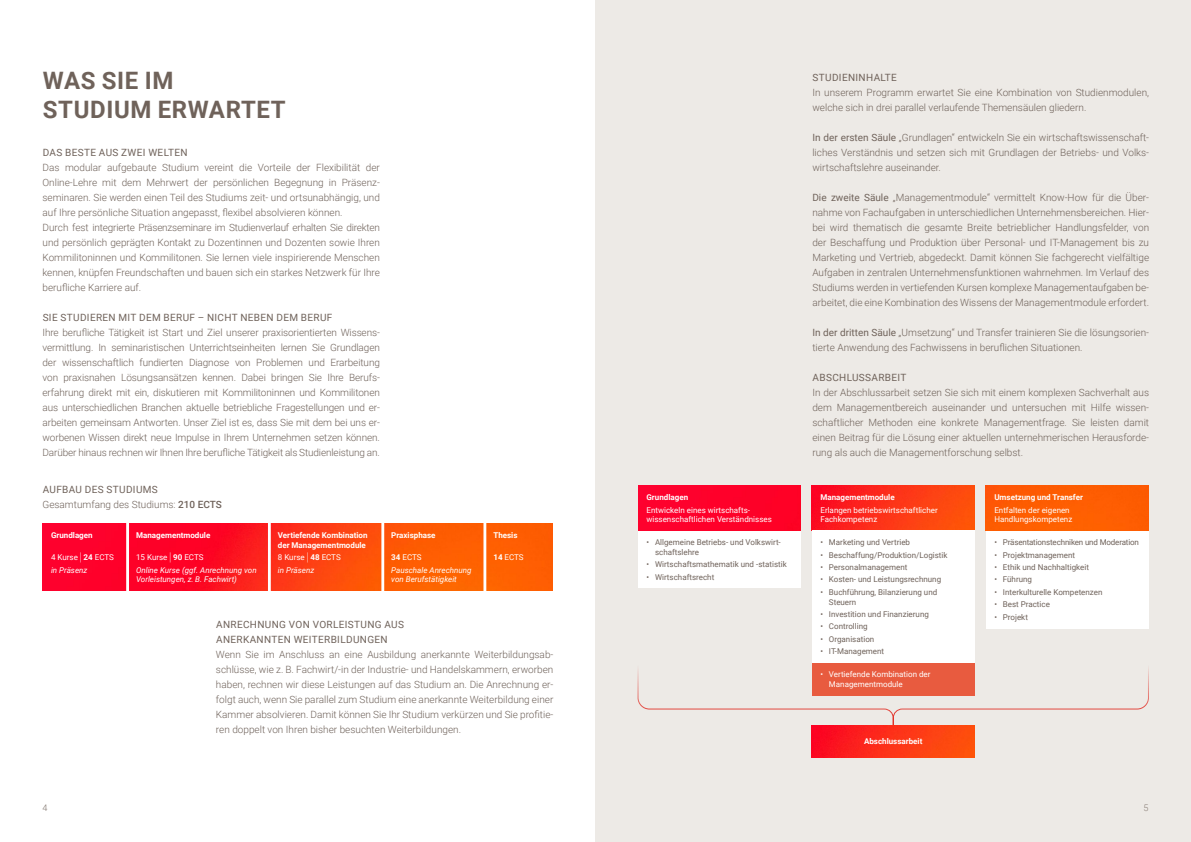
<style>
.page{position:relative;width:1191px;height:842px;background:#fff}
.page>*{position:absolute;margin:0;border:0;box-sizing:border-box;transform-origin:0 0}
.t1{font:700 24px/28.8px "Roboto";letter-spacing:.025em;color:#6f625a}
.t2{font:300 10px/15px "Roboto";color:#6f625a;text-align:justify}
.t3{font:10px/15px "Roboto";letter-spacing:.035em;color:#6f625a}
.t4{font:300 9px "Roboto";color:#7b6f66}
.t5{font:300 9px "Roboto";color:#877c74}
.t6{font:8px/9.6px "Roboto";color:#6f625a}
.t7{font:8px/9.6px "Roboto";color:#fff}
.t8{font:700 8px/9.6px "Roboto";color:#fff}
.t9{font:italic 8px/12.4px "Roboto";color:#fff}
.t10{font:8px "Roboto";letter-spacing:-.02em;color:#6f625a}
.s1{font-weight:400}
.s2{font-weight:500}
.s3{font-weight:300;font-size:12px}
.s4{font-weight:700}
.s5{font-style:italic}
.s6{font-style:normal}
.s7{font-weight:300;font-style:normal;font-size:12px}
.s8{font-weight:700;font-style:normal}
</style>
<div class="page">
<div style="left:595px;top:0;width:596px;height:842px;background:#edeae6"></div>
<svg style="left:637px;top:652px;width:512px;height:79px"></svg>
<img style="left:812px;top:486px;width:162px;height:45px">
<img style="left:812px;top:725px;width:162px;height:32px">
<div style="left:986px;top:486px;width:162px;height:45px;background:#fe5d02"></div>
<div style="left:638px;top:531px;width:162px;height:57px;background:#fff"></div>
<div style="left:812px;top:531px;width:162px;height:132px;background:#fff"></div>
<div style="left:812px;top:663px;width:162px;height:32px;background:#e85b3f"></div>
<div style="left:986px;top:531px;width:162px;height:97px;background:#fff"></div>
<img style="left:43px;top:524px;width:510px;height:67px">
<div style="left:638px;top:486px;width:162px;height:45px;background:#fe012a"></div>
<hr style="left:126px;top:522px;width:3px;height:71px;background:#fff">
<hr style="left:268px;top:522px;width:3px;height:71px;background:#fff">
<hr style="left:381px;top:522px;width:3px;height:71px;background:#fff">
<hr style="left:483px;top:522px;width:3px;height:71px;background:#fff">
<h1 class="t1" style="left:43px;top:65px;width:244px">WAS SIE IM<br>STUDIUM ERWARTET</h1>
<p class="t3" style="left:43px;top:144px;width:146px">DAS BESTE AUS ZWEI WELTEN</p>
<p class="t2" style="left:43px;top:159px;width:339px;text-align:left">Das modular aufgebaute Studium vereint die Vorteile der Flexibilität der Online-Lehre mit dem Mehrwert der persönlichen Begegnung in Präsenz&shy;seminaren. Sie werden einen Teil des Studiums zeit- und ortsunabhängig, und auf Ihre persönliche Situation angepasst, flexibel absolvieren können.<br>Durch fest integrierte Präsenzseminare im Studienverlauf erhalten Sie direkten und persönlich geprägten Kontakt zu Dozentinnen und Dozenten sowie Ihren Kommilitoninnen und Kommilitonen. Sie lernen viele inspirierende Menschen kennen, knüpfen Freundschaften und bauen sich ein starkes Netzwerk für Ihre berufliche Karriere auf.</p>
<p class="t3" style="left:43px;top:309px;width:291px">SIE STUDIEREN MIT DEM BERUF – NICHT NEBEN DEM BERUF</p>
<p class="t2" style="left:43px;top:324px;width:339px">Ihre berufliche Tätigkeit ist Start und Ziel unserer praxisorientierten Wissens&shy;vermittlung. In seminaristischen Unterrichtseinheiten lernen Sie Grundlagen der wissenschaftlich fundierten Diagnose von Problemen und Erarbeitung von praxisnahen Lösungsansätzen kennen. Dabei bringen Sie Ihre Berufs&shy;erfahrung direkt mit ein, diskutieren mit Kommilitoninnen und Kommilitonen aus unterschiedlichen Branchen aktuelle betriebliche Fragestellungen und er&shy;arbeiten gemeinsam Antworten. Unser Ziel ist es, dass Sie mit dem bei uns er&shy;worbenen Wissen direkt neue Impulse in Ihrem Unternehmen setzen können.<br>Darüber hinaus rechnen wir Ihnen Ihre berufliche Tätigkeit als Studienleistung an.</p>
<p class="t2" style="left:43px;top:482px;width:181px"><span class="s1">AUFBAU DES STUDIUMS<br></span>Gesamtumfang des Studiums: <span class="s2">210 ECTS</span></p>
<p class="t8" style="left:51px;top:530px;width:43px">Grundlagen</p>
<p class="t7" style="left:51px;top:551px;width:64px;line-height:12.4px">4 Kurse <span class="s3">|</span> <span class="s4">24</span> ECTS <span class="s5">in Präsenz</span></p>
<p class="t8" style="left:136px;top:530px;width:76px">Managementmodule</p>
<p class="t9" style="left:136px;top:551px;width:122px"><span class="s6">15 Kurse</span> <span class="s7">|</span> <span class="s8">90</span> <span class="s6">ECTS<br></span>Online Kurse (ggf. Anrechnung von</p>
<p class="t9" style="left:136px;top:573px;width:102px">-Vorleistungen, z. B. Fachwirt)</p>
<p class="t8" style="left:278px;top:530px;width:91px">Vertiefende Kombination der Managementmodule</p>
<p class="t7" style="left:278px;top:551px;width:64px;line-height:12.4px">8 Kurse <span class="s3">|</span> <span class="s4">48</span> ECTS <span class="s5">in Präsenz</span></p>
<p class="t8" style="left:391px;top:530px;width:46px">Praxisphase</p>
<p class="t9" style="left:391px;top:551px;width:82px"><span class="s8">34</span> <span class="s6">ECTS<br></span>Pauschale Anrechnung</p>
<p class="t9" style="left:391px;top:573px;width:67px">von Berufstätigkeit</p>
<p class="t8" style="left:493px;top:530px;width:26px">Thesis</p>
<p class="t7" style="left:493px;top:552px;width:32px"><span class="s4">14</span> ECTS</p>
<p class="t3" style="left:216px;top:617px;width:189px">ANRECHNUNG VON VORLEISTUNG AUS<br>ANERKANNTEN WEITERBILDUNGEN</p>
<p class="t2" style="left:216px;top:647px;width:339px">Wenn Sie im Anschluss an eine Ausbildung anerkannte Weiterbildungsab&shy;schlüsse, wie z. B. Fachwirt/-in der Industrie- und Handelskammern, erworben haben, rechnen wir diese Leistungen auf das Studium an. Die Anrechnung er&shy;folgt auch, wenn Sie parallel zum Studium eine anerkannte Weiterbildung einer Kammer absolvieren. Damit können Sie Ihr Studium verkürzen und Sie profitie&shy;ren doppelt von Ihren bisher besuchten Weiterbildungen.</p>
<p class="t8" style="left:646px;top:492px;width:43px">Grundlagen</p>
<p class="t7" style="left:646px;top:505px;width:127px">Entwickeln eines wirtschafts&shy;wissenschaftlichen Verständnisses</p>
<p class="t6" style="left:655px;top:537px;width:127px;text-indent:-9px">• Allgemeine Betriebs- und Volkswirt&shy;schaftslehre</p>
<p class="t6" style="left:646px;top:559px;width:142px">• Wirtschaftsmathematik und -statistik</p>
<p class="t6" style="left:646px;top:572px;width:69px">• Wirtschaftsrecht</p>
<p class="t3" style="left:812px;top:69px;width:86px">STUDIENINHALTE</p>
<p class="t2" style="left:812px;top:84px;width:338px">In unserem Programm erwartet Sie eine Kombination von Studienmodulen, welche sich in drei parallel verlaufende Themensäulen gliedern.</p>
<p class="t2" style="left:812px;top:129px;width:338px"><span class="s1">In der ersten Säule</span> „Grundlagen“ entwickeln Sie ein wirtschaftswissenschaft&shy;liches Verständnis und setzen sich mit Grundlagen der Betriebs- und Volks&shy;wirtschaftslehre auseinander.</p>
<p class="t2" style="left:812px;top:189px;width:338px"><span class="s1">Die zweite Säule</span> „Managementmodule“ vermittelt Know-How für die Über&shy;nahme von Fachaufgaben in unterschiedlichen Unternehmensbereichen. Hier&shy;bei wird thematisch die gesamte Breite betrieblicher Handlungsfelder, von der Beschaffung und Produktion über Personal- und IT-Management bis zu Marketing und Vertrieb, abgedeckt. Damit können Sie fachgerecht vielfältige Aufgaben in zentralen Unternehmensfunktionen wahrnehmen. Im Verlauf des Studiums werden in vertiefenden Kursen komplexe Managementaufgaben be&shy;arbeitet, die eine Kombination des Wissens der Managementmodule erfordert.</p>
<p class="t2" style="left:812px;top:324px;width:338px"><span class="s1">In der dritten Säule</span> „Umsetzung“ und Transfer trainieren Sie die lösungsorien&shy;tierte Anwendung des Fachwissens in beruflichen Situationen.</p>
<p class="t3" style="left:812px;top:369px;width:95px">ABSCHLUSSARBEIT</p>
<p class="t2" style="left:812px;top:384px;width:338px">In der Abschlussarbeit setzen Sie sich mit einem komplexen Sachverhalt aus dem Managementbereich auseinander und untersuchen mit Hilfe wissen&shy;schaftlicher Methoden eine konkrete Managementfrage. Sie leisten damit einen Beitrag für die Lösung einer aktuellen unternehmerischen Herausforde&shy;rung als auch die Managementforschung selbst.</p>
<p class="t8" style="left:820px;top:492px;width:76px">Managementmodule</p>
<p class="t7" style="left:820px;top:505px;width:119px">Erlangen betriebswirtschaftlicher<br>Fachkompetenz</p>
<p class="t6" style="left:820px;top:537px;width:91px">• Marketing und Vertrieb</p>
<p class="t6" style="left:820px;top:550px;width:129px">• Beschaffung/Produktion/Logistik</p>
<p class="t6" style="left:820px;top:562px;width:88px">• Personalmanagement</p>
<p class="t6" style="left:820px;top:574px;width:122px">• Kosten- und Leistungsrechnung</p>
<p class="t6" style="left:829px;top:587px;width:110px;text-indent:-9px">• Buchführung, Bilanzierung und<br>Steuern</p>
<p class="t6" style="left:820px;top:609px;width:110px">• Investition und Finanzierung</p>
<p class="t6" style="left:820px;top:621px;width:49px">• Controlling</p>
<p class="t6" style="left:820px;top:634px;width:55px">• Organisation</p>
<p class="t6" style="left:820px;top:646px;width:65px">• IT-Management</p>
<p class="t7" style="left:829px;top:669px;width:103px;text-indent:-9px">• Vertiefende Kombination der<br>Managementmodule</p>
<p class="t8" style="left:864px;top:736px;width:60px">Abschlussarbeit</p>
<p class="t8" style="left:994px;top:492px;width:90px">Umsetzung und Transfer</p>
<p class="t7" style="left:994px;top:505px;width:79px">Entfalten der eigenen<br>Handlungskompetenz</p>
<p class="t10" style="left:994px;top:537px;width:146px">• Präsentationstechniken und Moderation</p>
<p class="t6" style="left:994px;top:550px;width:82px">• Projektmanagement</p>
<p class="t6" style="left:994px;top:562px;width:96px">• Ethik und Nachhaltigkeit</p>
<p class="t6" style="left:994px;top:574px;width:39px">• Führung</p>
<p class="t6" style="left:994px;top:587px;width:110px">• Interkulturelle Kompetenzen</p>
<p class="t6" style="left:994px;top:599px;width:57px">• Best Practice</p>
<p class="t6" style="left:994px;top:612px;width:35px">• Projekt</p>
<p class="t4" style="left:43px;top:801px;width:6px">4</p>
<p class="t5" style="left:1143px;top:801px;width:6px">5</p>
</div>
